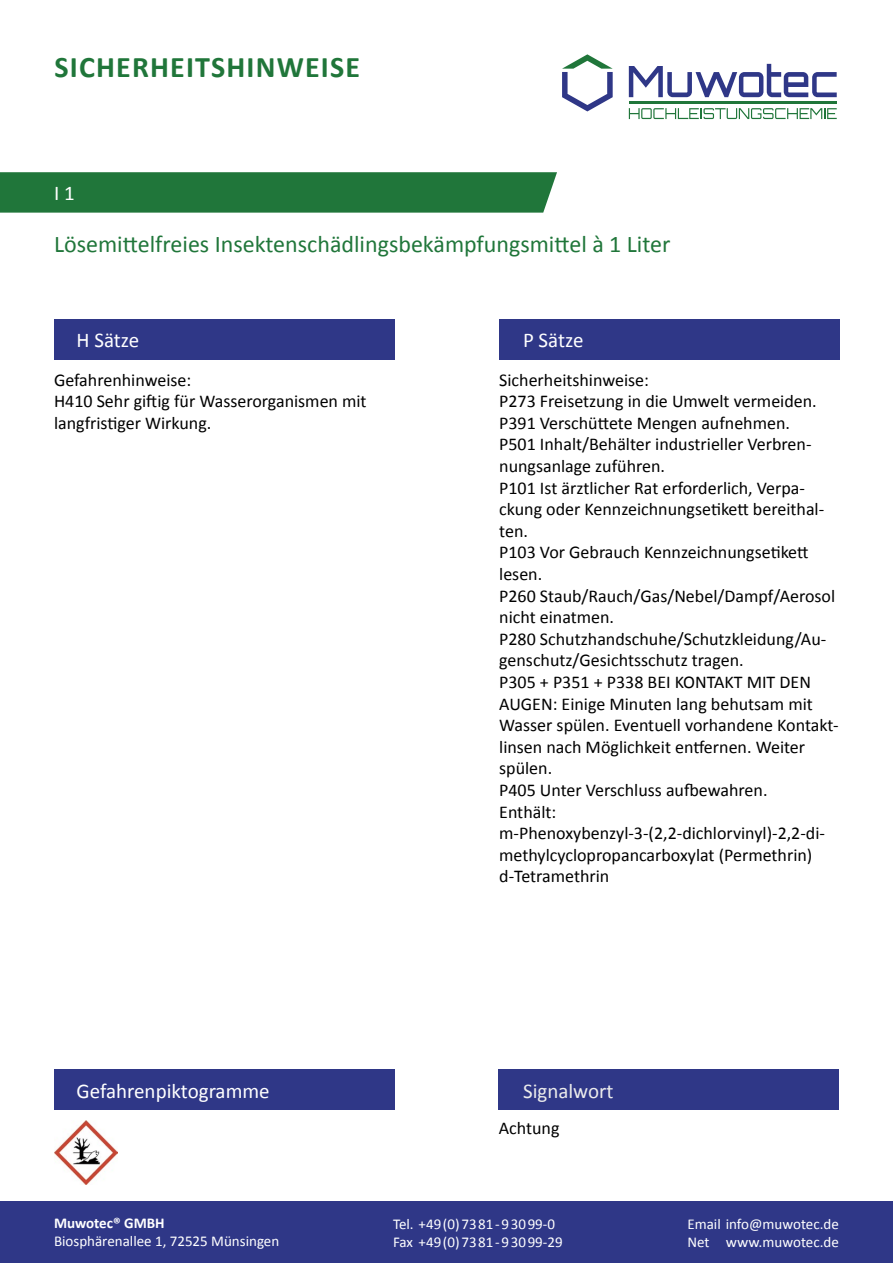
<style>
.page{position:relative;width:893px;height:1263px;background:#fff}
.page>*{position:absolute;margin:0;border:0;box-sizing:border-box;transform-origin:0 0}
.t1{font:700 30px "Calibri";letter-spacing:.04em;color:#20763a}
.t2{font:24px "Calibri";color:#20763a}
.t3{font:21px "Calibri";color:#fff}
.t4{font:21px "Calibri";color:#ececec}
.t5{font:18px/21.6px "Calibri";color:#000}
.t6{font:15px/18px "Calibri";color:#fff}
.t7{font:700 15px "Calibri";color:#fff}
</style>
<div class="page">
<div style="left:54px;top:319px;width:340px;height:40px;background:#2f3787"></div>
<div style="left:499px;top:319px;width:340px;height:40px;background:#2f3787"></div>
<div style="left:499px;top:1069px;width:340px;height:41px;background:#2f3787"></div>
<div style="left:0;top:172px;width:557px;height:41px;background:#20763a"></div>
<div style="left:54px;top:1069px;width:340px;height:41px;background:#2f3787"></div>
<div style="left:0;top:1201px;width:893px;height:62px;background:#2f3787"></div>
<svg style="left:562px;top:54px;width:51px;height:57px"></svg>
<svg style="left:629px;top:64px;width:208px;height:33px"></svg>
<hr style="left:629px;top:101px;width:208px;height:2px;background:#20763a">
<svg style="left:629px;top:108px;width:208px;height:11px"></svg>
<img style="left:54px;top:1120px;width:64px;height:64px">
<h1 class="t1" style="left:55px;top:48px;width:307px">SICHERHEITSHINWEISE</h1>
<p class="t3" style="left:54px;top:180px;width:22px">I 1</p>
<h2 class="t2" style="left:54px;top:229px;width:618px">Lösemittelfreies Insektenschädlingsbekämpfungsmittel à 1 Liter</h2>
<p class="t3" style="left:77px;top:327px;width:64px">H Sätze</p>
<p class="t3" style="left:523px;top:327px;width:62px">P Sätze</p>
<p class="t5" style="left:54px;top:368px;width:314px">Gefahrenhinweise:<br>H410 Sehr giftig für Wasserorganismen mit langfristiger Wirkung.</p>
<p class="t5" style="left:499px;top:368px;width:341px">Sicherheitshinweise:<br>P273 Freisetzung in die Umwelt vermeiden.<br>P391 Verschüttete Mengen aufnehmen.<br>P501 Inhalt/Behälter industrieller Verbren&shy;nungsanlage zuführen.<br>P101 Ist ärztlicher Rat erforderlich, Verpa&shy;ckung oder Kennzeichnungsetikett bereithal&shy;ten.<br>P103 Vor Gebrauch Kennzeichnungsetikett lesen.<br>P260 Staub/Rauch/Gas/Nebel/Dampf/Aerosol nicht einatmen.<br>P280 Schutzhandschuhe/Schutzkleidung/Au&shy;genschutz/Gesichtsschutz tragen.<br>P305 + P351 + P338 BEI KONTAKT MIT DEN AUGEN: Einige Minuten lang behutsam mit Wasser spülen. Eventuell vorhandene Kontakt&shy;linsen nach Möglichkeit entfernen. Weiter spülen.<br>P405 Unter Verschluss aufbewahren.<br>Enthält: m-Phenoxybenzyl-3-(2,2-dichlorvinyl)-2,2-di&shy;methylcyclopropancarboxylat (Permethrin) d-Tetramethrin</p>
<p class="t3" style="left:77px;top:1077px;width:195px">Gefahrenpiktogramme</p>
<p class="t7" style="left:54px;top:1213px;width:112px">Muwotec® GMBH</p>
<p class="t6" style="left:54px;top:1231px;width:227px">Biosphärenallee 1, 72525 Münsingen</p>
<p class="t4" style="left:523px;top:1077px;width:92px">Signalwort</p>
<p class="t5" style="left:499px;top:1116px;width:62px">Achtung</p>
<p class="t6" style="left:393px;top:1214px;width:171px">Tel. +49(0)7381-93099-0<br>Fax +49(0)7381-93099-29</p>
<p class="t6" style="left:687px;top:1214px;width:153px">Email info@muwotec.de<br>Net www.muwotec.de</p>
</div>
